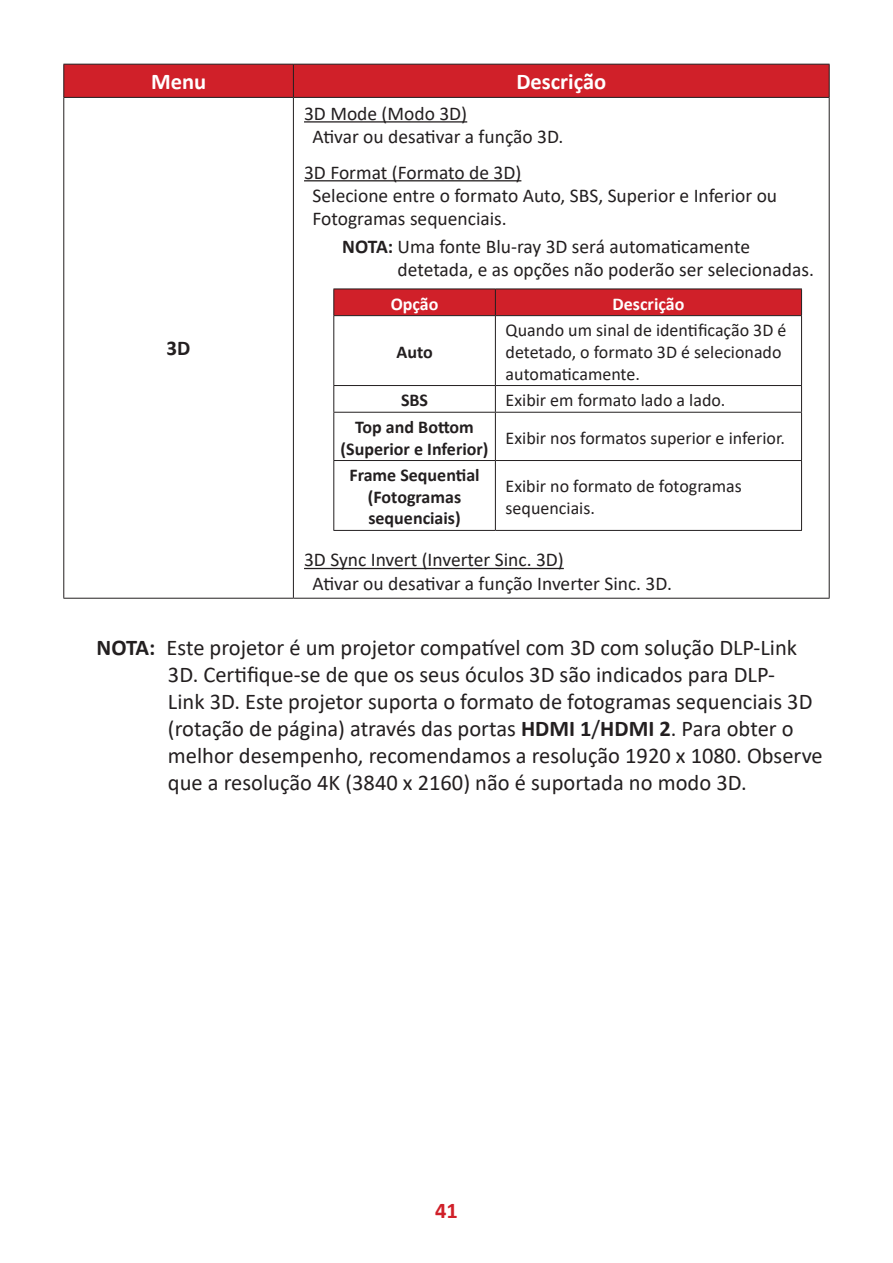
<style>
.page{position:relative;width:893px;height:1263px;background:#fff}
.page>*{position:absolute;margin:0;border:0;box-sizing:border-box;transform-origin:0 0}
.t1{font:22.5px/27px "Calibri";color:#231f20}
.t2{font:700 22.5px "Calibri";color:#fff}
.t3{font:700 22.5px "Calibri";color:#d02029}
.t4{font:700 21px "Calibri";color:#231f20}
.t5{font:19.5px/23.4px "Calibri";color:#231f20}
.t6{font:18px/21.6px "Calibri";color:#231f20}
.t7{font:700 18px/21.6px "Calibri";color:#231f20;text-align:center}
.t8{font:700 18px "Calibri";color:#fff}
.s1{font-weight:700}
</style>
<div class="page">
<div style="left:64px;top:65px;width:765px;height:32px;background:#d02029"></div>
<hr style="left:63px;top:98px;width:1px;height:500px;background:#231f20">
<hr style="left:293px;top:98px;width:1px;height:500px;background:#231f20">
<hr style="left:829px;top:98px;width:1px;height:500px;background:#231f20">
<hr style="left:63px;top:598px;width:230px;height:1px;background:#231f20">
<hr style="left:293px;top:598px;width:537px;height:1px;background:#231f20">
<hr style="left:63px;top:64px;width:230px;height:1px;background:#231f20">
<hr style="left:63px;top:65px;width:1px;height:32px;background:#231f20">
<hr style="left:293px;top:64px;width:537px;height:1px;background:#231f20">
<hr style="left:293px;top:65px;width:1px;height:32px;background:#231f20">
<hr style="left:829px;top:65px;width:1px;height:32px;background:#231f20">
<hr style="left:63px;top:97px;width:230px;height:1px;background:#231f20">
<hr style="left:293px;top:97px;width:537px;height:1px;background:#231f20">
<hr style="left:304px;top:121px;width:163px;height:2px;background:#231f20">
<hr style="left:304px;top:180px;width:217px;height:1px;background:#231f20">
<hr style="left:304px;top:568px;width:260px;height:1px;background:#231f20">
<div style="left:333px;top:289px;width:469px;height:26px;background:#d02029"></div>
<hr style="left:333px;top:315px;width:162px;height:1px;background:#231f20">
<hr style="left:333px;top:316px;width:1px;height:69px;background:#231f20">
<hr style="left:495px;top:315px;width:307px;height:1px;background:#231f20">
<hr style="left:495px;top:316px;width:1px;height:69px;background:#231f20">
<hr style="left:801px;top:316px;width:1px;height:69px;background:#231f20">
<hr style="left:333px;top:385px;width:162px;height:1px;background:#231f20">
<svg style="left:333px;top:386px;width:1px;height:26px"></svg>
<hr style="left:495px;top:385px;width:307px;height:1px;background:#231f20">
<svg style="left:495px;top:386px;width:1px;height:26px"></svg>
<svg style="left:801px;top:386px;width:1px;height:26px"></svg>
<hr style="left:333px;top:412px;width:162px;height:1px;background:#231f20">
<hr style="left:333px;top:413px;width:1px;height:47px;background:#231f20">
<hr style="left:495px;top:412px;width:307px;height:1px;background:#231f20">
<hr style="left:495px;top:413px;width:1px;height:47px;background:#231f20">
<hr style="left:801px;top:413px;width:1px;height:47px;background:#231f20">
<hr style="left:333px;top:460px;width:162px;height:1px;background:#231f20">
<hr style="left:333px;top:461px;width:1px;height:69px;background:#231f20">
<hr style="left:495px;top:460px;width:307px;height:1px;background:#231f20">
<hr style="left:495px;top:461px;width:1px;height:69px;background:#231f20">
<hr style="left:801px;top:461px;width:1px;height:69px;background:#231f20">
<hr style="left:333px;top:530px;width:162px;height:1px;background:#231f20">
<hr style="left:495px;top:530px;width:307px;height:1px;background:#231f20">
<p class="t2" style="left:151px;top:66px;width:57px">Menu</p>
<p class="t2" style="left:516px;top:66px;width:91px">Descrição</p>
<p class="t4" style="left:167px;top:333px;width:25px">3D</p>
<p class="t5" style="left:313px;top:101px;width:252px;text-indent:-9px">3D Mode (Modo 3D)<br>Ativar ou desativar a função 3D.</p>
<p class="t5" style="left:313px;top:160px;width:466px;text-indent:-9px">3D Format (Formato de 3D)<br>Selecione entre o formato Auto, SBS, Superior e Inferior ou<br>Fotogramas sequenciais.</p>
<p class="t5" style="left:398px;top:234px;width:418px;text-indent:-55px"><span class="s1">NOTA:</span> Uma fonte Blu-ray 3D será automaticamente detetada, e as opções não poderão ser selecionadas.</p>
<p class="t8" style="left:391px;top:291px;width:49px">Opção</p>
<p class="t8" style="left:612px;top:291px;width:73px">Descrição</p>
<p class="t7" style="left:396px;top:341px;width:38px">Auto</p>
<p class="t6" style="left:506px;top:319px;width:282px">Quando um sinal de identificação 3D é detetado, o formato 3D é selecionado automaticamente.</p>
<p class="t7" style="left:401px;top:389px;width:29px">SBS</p>
<p class="t6" style="left:506px;top:389px;width:221px">Exibir em formato lado a lado.</p>
<p class="t7" style="left:341px;top:416px;width:149px">Top and Bottom (Superior e Inferior)</p>
<p class="t6" style="left:506px;top:426px;width:281px">Exibir nos formatos superior e inferior.</p>
<p class="t7" style="left:349px;top:464px;width:132px">Frame Sequential (Fotogramas sequenciais)</p>
<p class="t6" style="left:506px;top:475px;width:238px">Exibir no formato de fotogramas sequenciais.</p>
<p class="t5" style="left:313px;top:548px;width:361px;text-indent:-9px">3D Sync Invert (Inverter Sinc. 3D)<br>Ativar ou desativar a função Inverter Sinc. 3D.</p>
<p class="t1" style="left:168px;top:633px;width:656px;text-indent:-71px"><span class="s1">NOTA:</span> Este projetor é um projetor compatível com 3D com solução DLP-Link 3D. Certifique-se de que os seus óculos 3D são indicados para DLP-<br>Link 3D. Este projetor suporta o formato de fotogramas sequenciais 3D (rotação de página) através das portas <span class="s1">HDMI 1</span>/<span class="s1">HDMI 2</span>. Para obter o melhor desempenho, recomendamos a resolução 1920 x 1080. Observe que a resolução 4K (3840 x 2160) não é suportada no modo 3D.</p>
<p class="t3" style="left:435px;top:1194px;width:24px">41</p>
</div>
